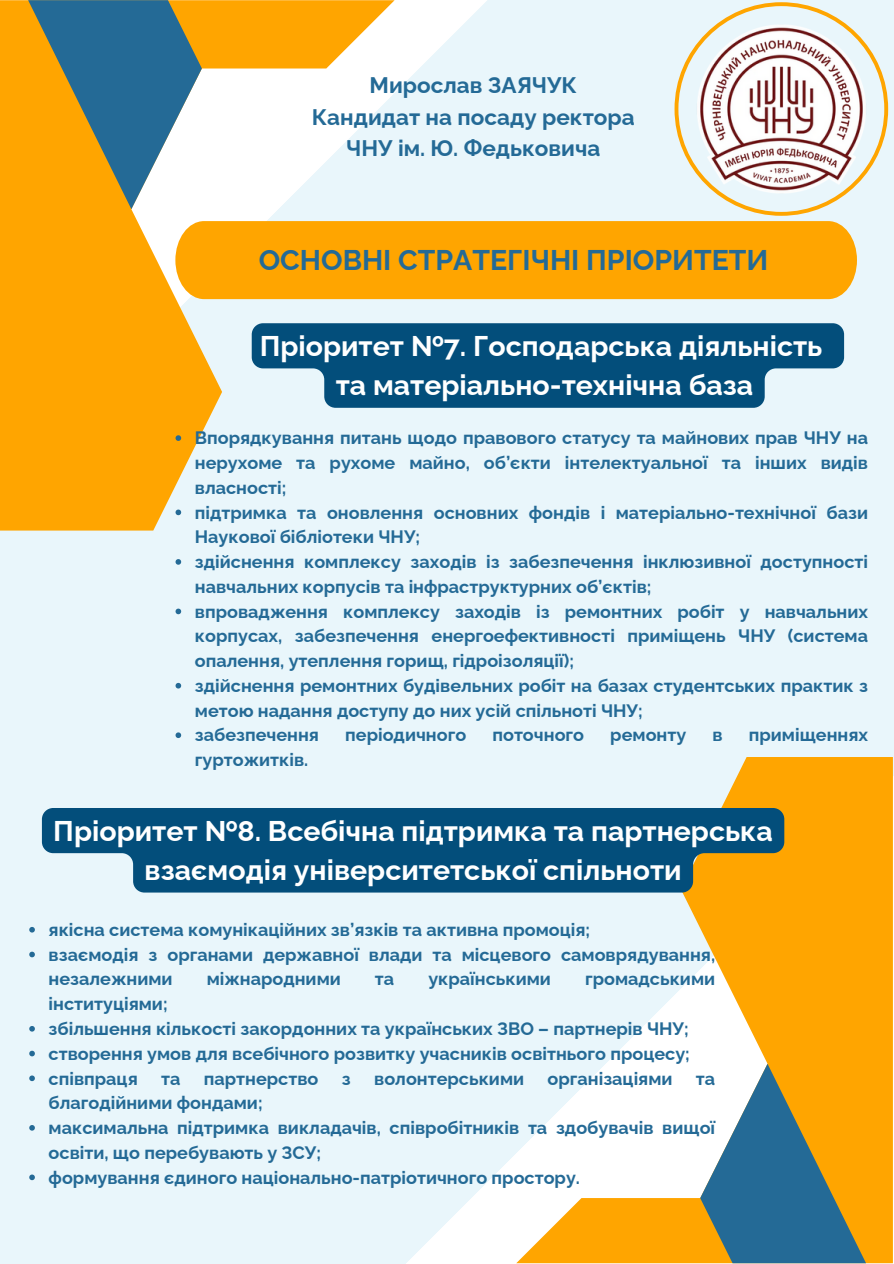
<style>
.page{position:relative;width:894px;height:1264px;background:#fff}
.page>*{position:absolute;margin:0;border:0;box-sizing:border-box;transform-origin:0 0}
.t1{font:700 28.5px/39.3px "Raleway";color:#fff;text-align:center}
.t2{font:700 28.5px "Raleway";color:#246a96}
.t3{font:700 22.5px/31.5px "Raleway";color:#246a96;text-align:center}
.t4{font:700 18px/24.8px "Raleway";color:#246a96}
</style>
<div class="page">
<div style="left:0;top:0;width:893px;height:1263px;background:#e9f6fb"></div>
<svg style="left:0;top:0;width:394px;height:530px;fill:#ffa500"></svg>
<svg style="left:28px;top:0;width:174px;height:209px;background:#8a9171"></svg>
<svg style="left:516px;top:757px;width:376px;height:506px"></svg>
<svg style="left:700px;top:1063px;width:165px;height:200px;background:#899173"></svg>
<div style="left:175px;top:221px;width:681px;height:78px;background:#ffa500"></div>
<svg style="left:252px;top:323px;width:591px;height:85px;background:#1f638b"></svg>
<svg style="left:175px;top:435px;width:6px;height:6px"></svg>
<svg style="left:175px;top:509px;width:6px;height:6px"></svg>
<svg style="left:175px;top:559px;width:6px;height:5px"></svg>
<svg style="left:175px;top:608px;width:6px;height:6px"></svg>
<svg style="left:175px;top:683px;width:6px;height:5px"></svg>
<svg style="left:175px;top:732px;width:6px;height:6px"></svg>
<svg style="left:29px;top:926px;width:6px;height:6px"></svg>
<svg style="left:29px;top:951px;width:6px;height:6px"></svg>
<svg style="left:29px;top:1025px;width:6px;height:6px"></svg>
<svg style="left:29px;top:1050px;width:6px;height:6px"></svg>
<svg style="left:29px;top:1075px;width:6px;height:6px"></svg>
<svg style="left:29px;top:1124px;width:6px;height:6px"></svg>
<svg style="left:29px;top:1174px;width:6px;height:6px"></svg>
<svg style="left:42px;top:808px;width:742px;height:84px;background:#1e5c7b"></svg>
<svg style="left:674px;top:2px;width:213px;height:214px"></svg>
<p class="t3" style="left:312px;top:69px;width:324px">Мирослав ЗАЯЧУК<br>Кандидат на посаду ректора<br>ЧНУ ім. Ю. Федьковича</p>
<p class="t2" style="left:259px;top:243px;width:511px">ОСНОВНІ СТРАТЕГІЧНІ ПРІОРИТЕТИ</p>
<p class="t1" style="left:260px;top:326px;width:564px">Пріоритет №7. Господарська діяльність та матеріально-технічна база</p>
<h3 class="t4" style="left:195px;top:425px;width:674px;text-align:justify">Впорядкування питань щодо правового статусу та майнових прав ЧНУ на нерухоме та рухоме майно, об’єкти інтелектуальної та інших видів власності;</h3>
<h1 class="t4" style="left:195px;top:500px;width:674px">підтримка та оновлення основних фондів і матеріально-технічної бази<br>Наукової бібліотеки ЧНУ;</h1>
<h2 class="t4" style="left:195px;top:549px;width:674px">здійснення комплексу заходів із забезпечення інклюзивної доступності навчальних корпусів та інфраструктурних об’єктів;</h2>
<p class="t4" style="left:195px;top:599px;width:674px;text-align:justify">впровадження комплексу заходів із ремонтних робіт у навчальних корпусах, забезпечення енергоефективності приміщень ЧНУ (система опалення, утеплення горищ, гідроізоляції);</p>
<p class="t4" style="left:195px;top:673px;width:674px">здійснення ремонтних будівельних робіт на базах студентських практик з метою надання доступу до них усій спільноті ЧНУ;</p>
<p class="t4" style="left:195px;top:722px;width:126px">забезпечення</p>
<p class="t4" style="left:345px;top:722px;width:122px">періодичного</p>
<p class="t4" style="left:492px;top:722px;width:93px">поточного</p>
<p class="t4" style="left:610px;top:722px;width:77px">ремонту</p>
<p class="t4" style="left:712px;top:722px;width:12px">в</p>
<p class="t4" style="left:748px;top:722px;width:121px">приміщеннях</p>
<p class="t4" style="left:195px;top:747px;width:115px">гуртожитків.</p>
<p class="t1" style="left:53px;top:811px;width:720px">Пріоритет №8. Всебічна підтримка та партнерська взаємодія університетської спільноти</p>
<p class="t4" style="left:49px;top:917px;width:543px">якісна система комунікаційних зв’язків та активна промоція;</p>
<p class="t4" style="left:49px;top:941px;width:668px">взаємодія з органами державної влади та місцевого самоврядування, незалежними</p>
<p class="t4" style="left:207px;top:966px;width:136px">міжнародними</p>
<p class="t4" style="left:375px;top:966px;width:21px">та</p>
<p class="t4" style="left:428px;top:966px;width:124px">українськими</p>
<p class="t4" style="left:585px;top:966px;width:131px">громадськими</p>
<p class="t4" style="left:49px;top:991px;width:120px">інституціями;</p>
<p class="t4" style="left:49px;top:1016px;width:641px">збільшення кількості закордонних та українських ЗВО – партнерів ЧНУ;</p>
<h2 class="t4" style="left:49px;top:1040px;width:642px">створення умов для всебічного розвитку учасників освітнього процесу;</h2>
<p class="t4" style="left:49px;top:1065px;width:91px">співпраця</p>
<p class="t4" style="left:161px;top:1065px;width:21px">та</p>
<p class="t4" style="left:204px;top:1065px;width:116px">партнерство</p>
<p class="t4" style="left:342px;top:1065px;width:10px">з</p>
<p class="t4" style="left:374px;top:1065px;width:151px">волонтерськими</p>
<p class="t4" style="left:547px;top:1065px;width:126px">організаціями</p>
<p class="t4" style="left:695px;top:1065px;width:21px">та</p>
<p class="t4" style="left:49px;top:1090px;width:215px">благодійними фондами;</p>
<p class="t4" style="left:49px;top:1115px;width:668px">максимальна підтримка викладачів, співробітників та здобувачів вищої освіти, що перебувають у ЗСУ;</p>
<p class="t4" style="left:49px;top:1164px;width:532px">формування єдиного національно-патріотичного простору.</p>
</div>
